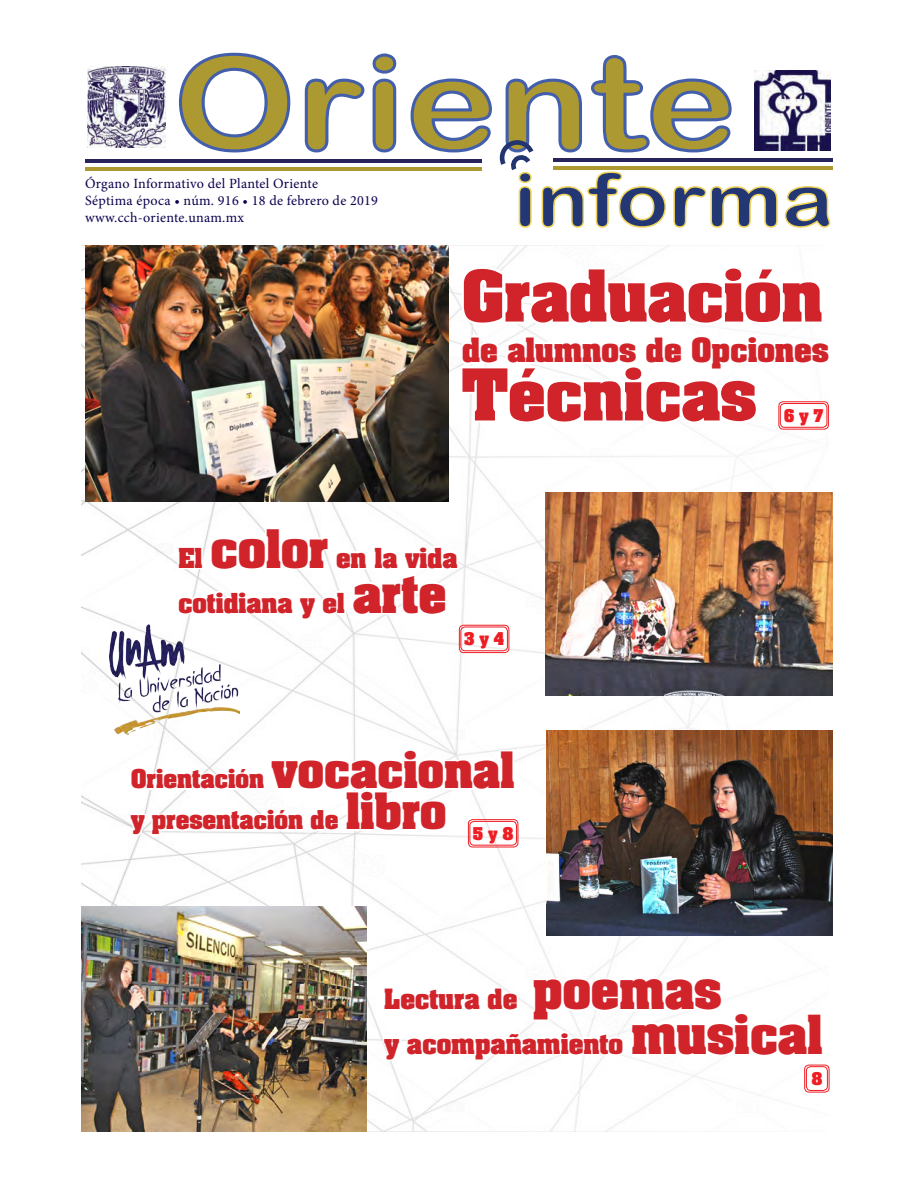
<style>
.page{position:relative;width:918px;height:1188px;background:#fff}
.page>*{position:absolute;margin:0;border:0;box-sizing:border-box;transform-origin:0 0}
.t1{font:130.5px "Arial Rounded MT Bold";color:#ad9932;scale:1.18 1}
.t2{font:73.95px "Arial Rounded MT Bold";color:#223773;scale:1.16 1}
.llamadas_peques_OK{font:700 60.75px "Aachen";color:#d1232a}
.llamadas_peques_OK-2{font:700 28.5px "Aachen";color:#d1232a}
.llamadas_peques_OK-3{font:700 23.7px "Aachen";color:#d1232a}
.llamadas_peques_OK-4{font:700 23.4px/45.2px "Aachen";color:#d1232a}
.llamadas_peques_OK-5{font:700 22.05px/41.1px "Aachen";color:#d1232a}
.pase{font:700 15px "Aachen";color:#ee1d23}
.t3{font:14.1px "Minion Pro";letter-spacing:.02em;color:#0a024e}
.s1{font-size:45.15px}
.s2{font-size:42.6px}
.s3{font-size:45.75px}
</style>
<div class="page">
<svg style="left:178px;top:52px;width:113px;height:101px"></svg>
<svg style="left:304px;top:53px;width:93px;height:100px"></svg>
<img style="left:87px;top:66px;width:79px;height:82px">
<hr style="left:86px;top:159px;width:396px;height:4px;background:#26235d">
<hr style="left:85px;top:167px;width:397px;height:4px;background:#ad9932">
<hr style="left:553px;top:158px;width:280px;height:4px;background:#26235d">
<hr style="left:553px;top:166px;width:280px;height:4px;background:#ad9932">
<svg style="left:410px;top:55px;width:421px;height:173px"></svg>
<img style="left:81px;top:246px;width:748px;height:885px">
<img style="left:85px;top:246px;width:363px;height:256px">
<img style="left:546px;top:731px;width:287px;height:205px">
<img style="left:81px;top:906px;width:285px;height:225px">
<svg style="left:381px;top:975px;width:444px;height:105px"></svg>
<svg style="left:128px;top:745px;width:389px;height:113px"></svg>
<svg style="left:457px;top:263px;width:372px;height:193px"></svg>
<div style="left:780px;top:403px;width:47px;height:25px;border:1px solid #ee1d23;border-radius:4px"></div>
<div style="left:778px;top:401px;width:51px;height:29px;border:1px solid #ee1d23;border-radius:4px"></div>
<img style="left:109px;top:625px;width:131px;height:110px">
<div style="left:469px;top:821px;width:48px;height:25px;border:1px solid #ee1d23;border-radius:4px"></div>
<div style="left:468px;top:819px;width:50px;height:28px;border:1px solid #ee1d23;border-radius:4px"></div>
<div style="left:806px;top:1066px;width:22px;height:25px;border:1px solid #ee1d23;border-radius:4px"></div>
<div style="left:804px;top:1065px;width:25px;height:27px;border:1px solid #ee1d23;border-radius:4px"></div>
<img style="left:546px;top:492px;width:287px;height:204px">
<svg style="left:175px;top:525px;width:286px;height:97px"></svg>
<div style="left:460px;top:627px;width:48px;height:24px;border:1px solid #ee1d23;border-radius:4px"></div>
<div style="left:459px;top:625px;width:50px;height:28px;border:1px solid #ee1d23;border-radius:4px"></div>
<h1 class="t1" style="left:174px;top:26px;width:479px">Oriente</h1>
<h2 class="t2" style="left:514px;top:156px;width:277px">informa</h2>
<p class="t3" style="left:85px;top:174px;width:235px">Órgano Informativo del Plantel Oriente</p>
<p class="t3" style="left:85px;top:191px;width:294px">Séptima época • núm. 916 • 18 de febrero de 2019</p>
<p class="t3" style="left:85px;top:208px;width:161px">www.cch-oriente.unam.mx</p>
<p class="llamadas_peques_OK" style="left:462px;top:250px;width:362px">Graduación</p>
<p class="llamadas_peques_OK-2" style="left:462px;top:328px;width:368px">de alumnos de Opciones</p>
<p class="llamadas_peques_OK" style="left:462px;top:349px;width:296px">Técnicas</p>
<p class="pase" style="left:784px;top:404px;width:41px">6 y 7</p>
<p class="llamadas_peques_OK-4" style="left:178px;top:534px;width:281px">El <span class="s1">color</span> en la vida cotidiana y el <span class="s1">arte</span></p>
<p class="pase" style="left:464px;top:627px;width:41px">3 y 4</p>
<p class="llamadas_peques_OK-5" style="left:131px;top:758px;width:385px">Orientación <span class="s2">vocacional </span>y presentación de <span class="s2">libro</span></p>
<p class="pase" style="left:473px;top:822px;width:41px">5 y 8</p>
<p class="llamadas_peques_OK-3" style="left:384px;top:981px;width:339px">Lectura de <span class="s3">poemas</span></p>
<p class="llamadas_peques_OK-3" style="left:384px;top:1025px;width:440px">y acompañamiento <span class="s3">musical</span></p>
<p class="pase" style="left:812px;top:1067px;width:12px">8</p>
</div>
